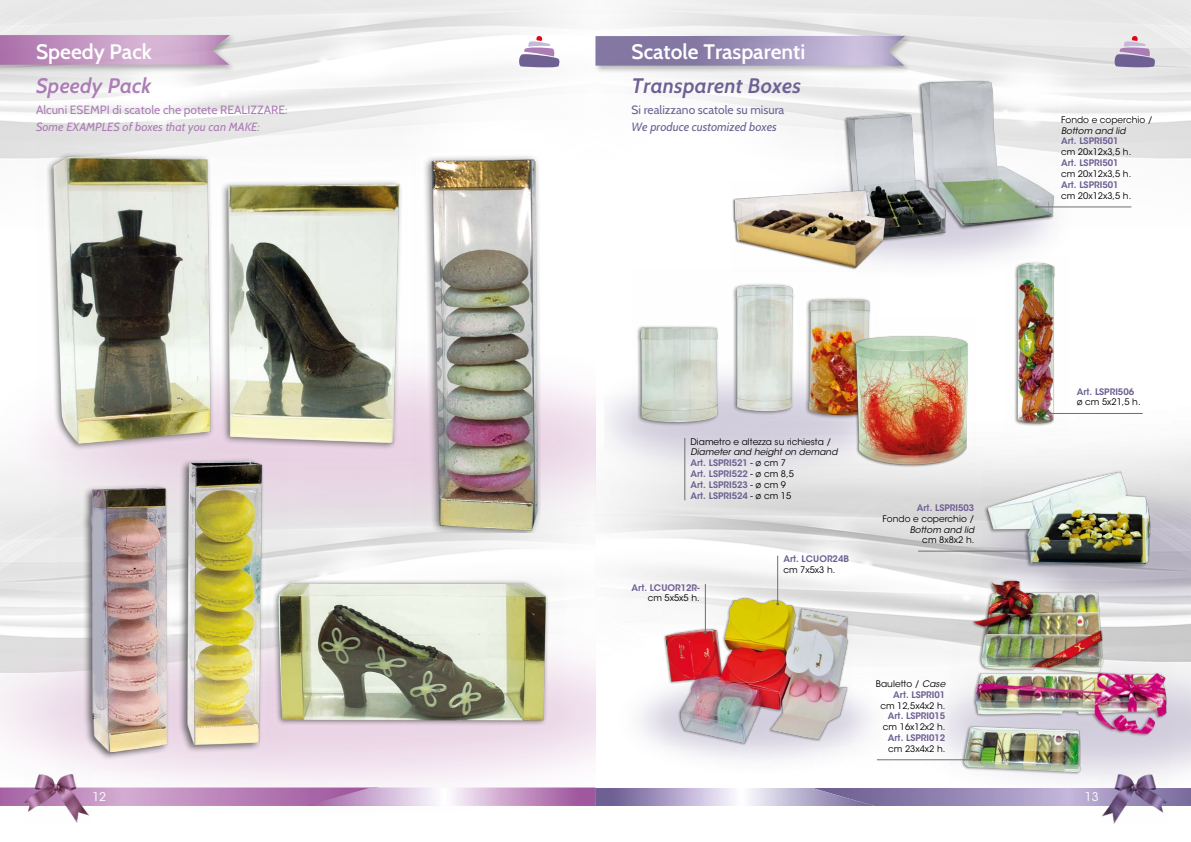
<style>
.page{position:relative;width:1191px;height:842px;background:#fff}
.page>*{position:absolute;margin:0;border:0;box-sizing:border-box;transform-origin:0 0}
.t1{font:600 21px "Cabin";color:#fff}
.t2{font:italic 600 21px "Cabin";letter-spacing:.01em;color:#6e6093}
.t3{font:italic 600 21px "Cabin";letter-spacing:.01em;color:#ac7cb5}
.t4{font:12px "Cabin";color:#ac7cb5}
.t5{font:italic 12px "Cabin";color:#ac7cb5}
.t6{font:12px "Cabin";color:#6e6093}
.t7{font:italic 12px "Cabin";color:#6e6093}
.t8{font:12px "ITC Avant Garde Std";color:#fff}
.t9{font:600 9px/10.8px "ITC Avant Garde Std";color:#6e6093;text-align:right}
.t10{font:9px "ITC Avant Garde Std";color:#000}
.t11{font:italic 9px "ITC Avant Garde Std";color:#000}
.s1{font-weight:400;font-style:italic;color:#000}
.s2{font-weight:400;color:#000}
</style>
<div class="page">
<img style="left:287px;top:564px;width:278px;height:178px">
<img style="left:414px;top:148px;width:126px;height:384px">
<img style="left:37px;top:143px;width:379px;height:317px">
<img style="left:58px;top:438px;width:229px;height:332px">
<img style="left:834px;top:70px;width:224px;height:177px">
<img style="left:732px;top:180px;width:159px;height:88px">
<img style="left:633px;top:268px;width:238px;height:168px">
<img style="left:838px;top:319px;width:137px;height:155px">
<img style="left:1004px;top:255px;width:65px;height:176px">
<img style="left:950px;top:576px;width:220px;height:208px">
<img style="left:957px;top:475px;width:234px;height:152px">
<img style="left:982px;top:469px;width:177px;height:113px">
<img style="left:662px;top:594px;width:189px;height:152px">
<div style="left:0;top:33px;width:237px;height:39px;background:#000;opacity:.3"></div>
<svg style="left:0;top:35px;width:230px;height:30px"></svg>
<div style="left:593px;top:34px;width:319px;height:39px;background:#000;opacity:.3"></div>
<svg style="left:595px;top:36px;width:310px;height:30px"></svg>
<img style="left:1100px;top:772px;width:67px;height:52px">
<svg style="left:1114px;top:36px;width:42px;height:31px"></svg>
<svg style="left:0;top:788px;width:1191px;height:18px"></svg>
<img style="left:24px;top:771px;width:67px;height:52px">
<svg style="left:518px;top:36px;width:42px;height:31px"></svg>
<hr style="left:1036px;top:207px;width:95px;height:1px;background:#706f6f">
<hr style="left:1047px;top:413px;width:95px;height:1px;background:#706f6f">
<hr style="left:918px;top:551px;width:117px;height:1px;background:#706f6f">
<hr style="left:777px;top:556px;width:1px;height:48px;background:#706f6f">
<hr style="left:705px;top:584px;width:1px;height:48px;background:#706f6f">
<hr style="left:877px;top:759px;width:97px;height:1px;background:#706f6f">
<hr style="left:684px;top:438px;width:1px;height:62px;background:#706f6f">
<h1 class="t1" style="left:36px;top:39px;width:117px">Speedy Pack</h1>
<h1 class="t3" style="left:36px;top:73px;width:117px">Speedy Pack</h1>
<h2 class="t4" style="left:36px;top:102px;width:253px">Alcuni ESEMPI di scatole che potete REALIZZARE:</h2>
<h2 class="t5" style="left:36px;top:119px;width:225px">Some EXAMPLES of boxes that you can MAKE:</h2>
<h1 class="t1" style="left:631px;top:39px;width:175px">Scatole Trasparenti</h1>
<h1 class="t2" style="left:631px;top:73px;width:171px">Transparent Boxes</h1>
<h2 class="t6" style="left:631px;top:102px;width:154px">Si realizzano scatole su misura</h2>
<h2 class="t7" style="left:631px;top:119px;width:147px">We produce customized boxes</h2>
<p class="t10" style="left:690px;top:436px;width:142px">Diametro e altezza su richiesta /</p>
<p class="t9" style="left:690px;top:447px;width:148px;text-align:left"><span class="s1">Diameter and height on demand<br></span>Art. LSPRI521 <span class="s2">- ø cm 7<br></span>Art. LSPRI522 <span class="s2">- ø cm 8,5<br></span>Art. LSPRI523 <span class="s2">- ø cm 9<br></span>Art. LSPRI524 <span class="s2">- ø cm 15</span></p>
<p class="t9" style="left:631px;top:582px;width:70px">Art. LCUOR12R-</p>
<p class="t10" style="left:647px;top:593px;width:54px">cm 5x5x5 h.</p>
<p class="t9" style="left:783px;top:554px;width:67px">Art. LCUOR24B</p>
<p class="t10" style="left:783px;top:564px;width:54px">cm 7x5x3 h.</p>
<p class="t9" style="left:916px;top:502px;width:59px">Art. LSPRI503</p>
<p class="t10" style="left:882px;top:513px;width:93px">Fondo e coperchio /</p>
<p class="t11" style="left:909px;top:524px;width:66px">Bottom and lid</p>
<p class="t10" style="left:922px;top:535px;width:54px">cm 8x8x2 h.</p>
<p class="t9" style="left:876px;top:678px;width:71px"><span class="s2">Bauletto /</span> <span class="s1">Case<br></span>Art. LSPRI01</p>
<p class="t10" style="left:880px;top:700px;width:66px">cm 12,5x4x2 h.</p>
<p class="t9" style="left:888px;top:711px;width:59px">Art. LSPRI015</p>
<p class="t10" style="left:883px;top:721px;width:64px">cm 16x12x2 h.</p>
<p class="t9" style="left:888px;top:732px;width:59px">Art. LSPRI012</p>
<p class="t10" style="left:888px;top:743px;width:59px">cm 23x4x2 h.</p>
<p class="t10" style="left:1061px;top:114px;width:93px">Fondo e coperchio /</p>
<p class="t11" style="left:1061px;top:125px;width:66px">Bottom and lid</p>
<p class="t9" style="left:1061px;top:136px;width:59px">Art. LSPRI501</p>
<p class="t10" style="left:1061px;top:147px;width:72px">cm 20x12x3,5 h.</p>
<p class="t9" style="left:1061px;top:157px;width:59px">Art. LSPRI501</p>
<p class="t10" style="left:1061px;top:168px;width:72px">cm 20x12x3,5 h.</p>
<p class="t9" style="left:1061px;top:179px;width:59px">Art. LSPRI501</p>
<p class="t10" style="left:1061px;top:190px;width:72px">cm 20x12x3,5 h.</p>
<p class="t9" style="left:1076px;top:386px;width:59px">Art. LSPRI506</p>
<p class="t10" style="left:1076px;top:397px;width:65px">ø cm 5x21,5 h.</p>
<h2 class="t8" style="left:92px;top:790px;width:15px">12</h2>
<h2 class="t8" style="left:1084px;top:790px;width:15px">13</h2>
</div>
